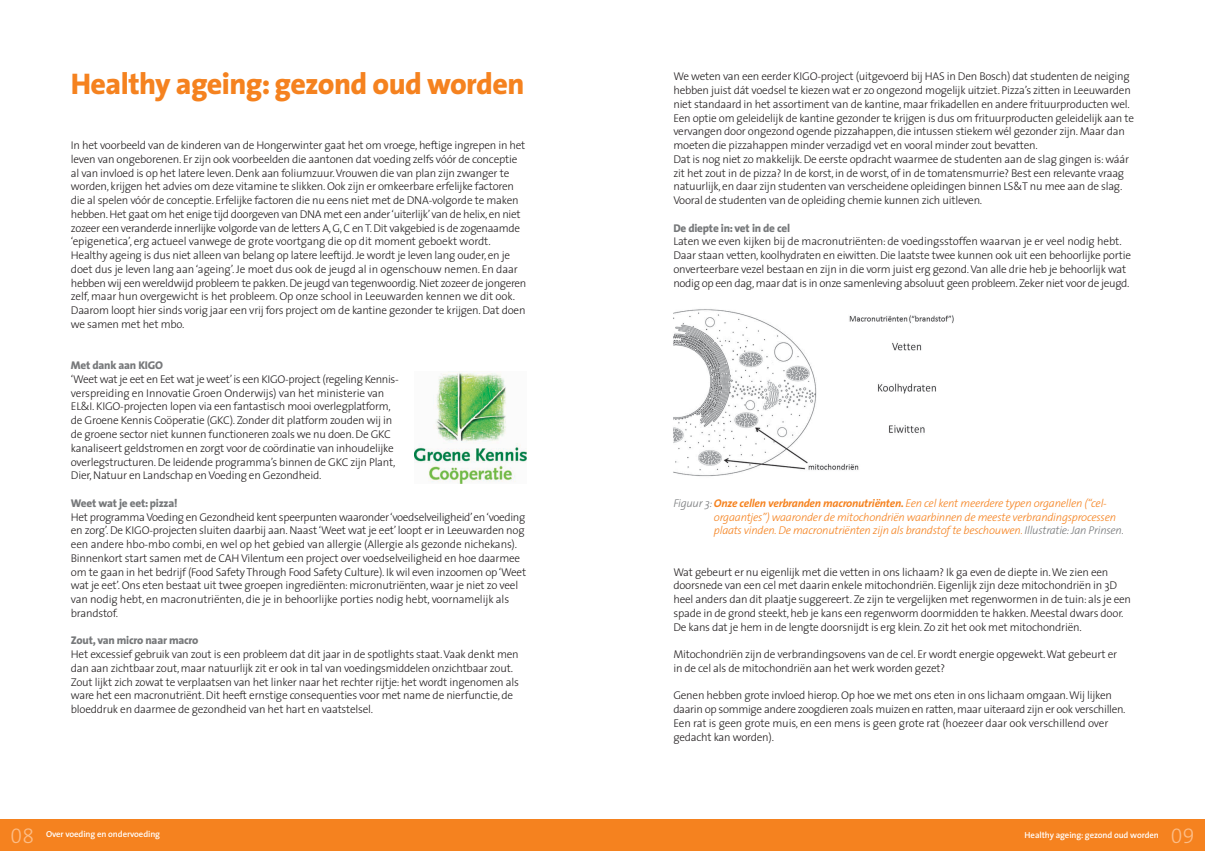
<style>
.page{position:relative;width:1205px;height:851px;background:#fff}
.page>*{position:absolute;margin:0;border:0;box-sizing:border-box;transform-origin:0 0}
.t1{font:800 30px "The Sans";letter-spacing:-.02em;color:#f5821f}
.t2{font:21.25px "The Sans Light Expert";color:#fcbd87}
.t3{font:300 11.25px/13.8px "The Sans";letter-spacing:-.02em;color:#231f20}
.t4{font:italic 300 11.25px/13.8px "The Sans";letter-spacing:-.02em;color:#f5821f}
.t5{font:800 11.25px "The Sans";letter-spacing:-.02em;color:#77797b}
.t6{font:600 8.75px "The Sans";letter-spacing:-.01em;color:#fff}
.s1{color:#77797b}
.s2{font-weight:700}
</style>
<div class="page">
<div style="left:0;top:819px;width:1205px;height:31px;background:#f5821f"></div>
<img style="left:414px;top:371px;width:112px;height:113px">
<img style="left:673px;top:309px;width:281px;height:167px">
<h1 class="t1" style="left:71px;top:59px;width:455px">Healthy ageing: gezond oud worden</h1>
<p class="t3" style="left:71px;top:138px;width:457px">In het voorbeeld van de kinderen van de Hongerwinter gaat het om vroege, heftige ingrepen in het leven van ongeborenen. Er zijn ook voorbeelden die aantonen dat voeding zelfs vóór de conceptie al van invloed is op het latere leven. Denk aan foliumzuur. Vrouwen die van plan zijn zwanger te worden, krijgen het advies om deze vitamine te slikken. Ook zijn er omkeerbare erfelijke factoren die al spelen vóór de conceptie. Erfelijke factoren die nu eens niet met de DNA-volgorde te maken hebben. Het gaat om het enige tijd doorgeven van DNA met een ander ‘uiterlijk’ van de helix, en niet zozeer een veranderde innerlijke volgorde van de letters A, G, C en T. Dit vakgebied is de zogenaamde ‘epigenetica’, erg actueel vanwege de grote voortgang die op dit moment geboekt wordt.<br>Healthy ageing is dus niet alleen van belang op latere leeftijd. Je wordt je leven lang ouder, en je doet dus je leven lang aan ‘ageing’. Je moet dus ook de jeugd al in ogenschouw nemen. En daar hebben wij een wereldwijd probleem te pakken. De jeugd van tegenwoordig. Niet zozeer de jongeren zelf, maar hun overgewicht is het probleem. Op onze school in Leeuwarden kennen we dit ook.<br>Daarom loopt hier sinds vorig jaar een vrij fors project om de kantine gezonder te krijgen. Dat doen we samen met het mbo.</p>
<p class="t5" style="left:71px;top:356px;width:94px">Met dank aan KIGO</p>
<p class="t3" style="left:71px;top:372px;width:328px">‘Weet wat je eet en Eet wat je weet’ is een KIGO-project (regeling Kennis&shy;verspreiding en Innovatie Groen Onderwijs) van het ministerie van EL&amp;I. KIGO-projecten lopen via een fantastisch mooi overlegplatform, de Groene Kennis Coöperatie (GKC). Zonder dit platform zouden wij in de groene sector niet kunnen functioneren zoals we nu doen. De GKC kanaliseert geldstromen en zorgt voor de coördinatie van inhoudelijke overlegstructuren. De leidende programma’s binnen de GKC zijn Plant, Dier, Natuur en Landschap en Voeding en Gezondheid.</p>
<p class="t5" style="left:71px;top:493px;width:108px">Weet wat je eet: pizza!</p>
<p class="t3" style="left:71px;top:509px;width:457px">Het programma Voeding en Gezondheid kent speerpunten waaronder ‘voedselveiligheid’ en ‘voeding en zorg’. De KIGO-projecten sluiten daarbij aan. Naast ‘Weet wat je eet’ loopt er in Leeuwarden nog een andere hbo-mbo combi, en wel op het gebied van allergie (Allergie als gezonde nichekans).<br>Binnenkort start samen met de CAH Vilentum een project over voedselveiligheid en hoe daarmee om te gaan in het bedrijf (Food Safety Through Food Safety Culture). Ik wil even inzoomen op ‘Weet wat je eet’. Ons eten bestaat uit twee groepen ingrediënten: micronutriënten, waar je niet zo veel van nodig hebt, en macronutriënten, die je in behoorlijke porties nodig hebt, voornamelijk als brandstof.</p>
<p class="t5" style="left:71px;top:631px;width:129px">Zout, van micro naar macro</p>
<p class="t3" style="left:71px;top:647px;width:449px">Het excessief gebruik van zout is een probleem dat dit jaar in de spotlights staat. Vaak denkt men dan aan zichtbaar zout, maar natuurlijk zit er ook in tal van voedingsmiddelen onzichtbaar zout.<br>Zout lijkt zich zowat te verplaatsen van het linker naar het rechter rijtje: het wordt ingenomen als ware het een macronutriënt. Dit heeft ernstige consequenties voor met name de nierfunctie, de bloeddruk en daarmee de gezondheid van het hart en vaatstelsel.</p>
<p class="t3" style="left:673px;top:69px;width:462px">We weten van een eerder KIGO-project (uitgevoerd bij HAS in Den Bosch) dat studenten de neiging hebben juist dát voedsel te kiezen wat er zo ongezond mogelijk uitziet. Pizza’s zitten in Leeuwarden niet standaard in het assortiment van de kantine, maar frikadellen en andere frituurproducten wel.<br>Een optie om geleidelijk de kantine gezonder te krijgen is dus om frituurproducten geleidelijk aan te vervangen door ongezond ogende pizzahappen, die intussen stiekem wél gezonder zijn. Maar dan moeten die pizzahappen minder verzadigd vet en vooral minder zout bevatten.<br>Dat is nog niet zo makkelijk. De eerste opdracht waarmee de studenten aan de slag gingen is: wáár zit het zout in de pizza? In de korst, in de worst, of in de tomatensmurrie? Best een relevante vraag natuurlijk, en daar zijn studenten van verscheidene opleidingen binnen LS&amp;T nu mee aan de slag.<br>Vooral de studenten van de opleiding chemie kunnen zich uitleven.</p>
<p class="t5" style="left:673px;top:218px;width:118px">De diepte in: vet in de cel</p>
<p class="t3" style="left:673px;top:234px;width:459px">Laten we even kijken bij de macronutriënten: de voedingsstoffen waarvan je er veel nodig hebt.<br>Daar staan vetten, koolhydraten en eiwitten. Die laatste twee kunnen ook uit een behoorlijke portie onverteerbare vezel bestaan en zijn in die vorm juist erg gezond. Van alle drie heb je behoorlijk wat nodig op een dag, maar dat is in onze samenleving absoluut geen probleem. Zeker niet voor de jeugd.</p>
<p class="t4" style="left:714px;top:495px;width:412px;text-indent:-41px"><span class="s1">Figuur 3:</span> <span class="s2">Onze cellen verbranden macronutriënten.</span> Een cel kent meerdere typen organellen (“cel&shy;orgaantjes”) waaronder de mitochondriën waarbinnen de meeste verbrandingsprocessen plaats vinden. De macronutriënten zijn als brandstof te beschouwen. <span class="s1">Illustratie: Jan Prinsen.</span></p>
<p class="t3" style="left:673px;top:564px;width:459px">Wat gebeurt er nu eigenlijk met die vetten in ons lichaam? Ik ga even de diepte in. We zien een doorsnede van een cel met daarin enkele mitochondriën. Eigenlijk zijn deze mitochondriën in 3D heel anders dan dit plaatje suggereert. Ze zijn te vergelijken met regenwormen in de tuin: als je een spade in de grond steekt, heb je kans een regenworm doormidden te hakken. Meestal dwars door.<br>De kans dat je hem in de lengte doorsnijdt is erg klein. Zo zit het ook met mitochondriën.</p>
<p class="t3" style="left:673px;top:647px;width:445px">Mitochondriën zijn de verbrandingsovens van de cel. Er wordt energie opgewekt. Wat gebeurt er in de cel als de mitochondriën aan het werk worden gezet?</p>
<p class="t3" style="left:673px;top:688px;width:454px">Genen hebben grote invloed hierop. Op hoe we met ons eten in ons lichaam omgaan. Wij lijken daarin op sommige andere zoogdieren zoals muizen en ratten, maar uiteraard zijn er ook verschillen.<br>Een rat is geen grote muis, en een mens is geen grote rat (hoezeer daar ook verschillend over gedacht kan worden).</p>
<h2 class="t2" style="left:10px;top:818px;width:25px">08</h2>
<p class="t6" style="left:46px;top:826px;width:116px">Over voeding en ondervoeding</p>
<p class="t6" style="left:1024px;top:827px;width:136px">Healthy ageing: gezond oud worden</p>
<h2 class="t2" style="left:1171px;top:818px;width:25px">09</h2>
</div>
